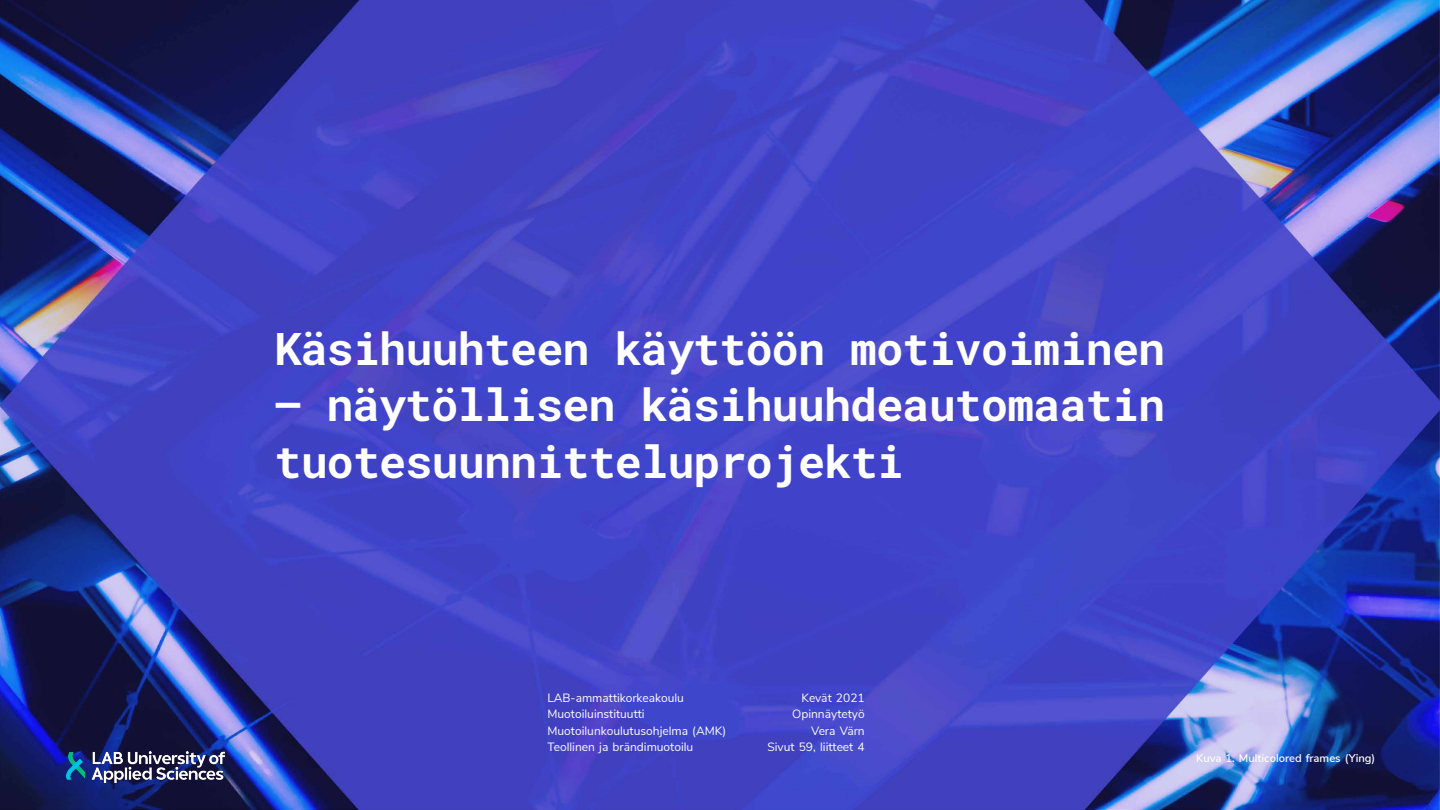
<style>
.page{position:relative;width:1440px;height:810px;background:#fff}
.page>*{position:absolute;margin:0;border:0;box-sizing:border-box;transform-origin:0 0}
.t1{font:45px/56.2px "Roboto Mono";letter-spacing:-.02em;color:#fff}
.t2{font:12px/16.5px "Nunito Sans";color:#fff}
.t3{font:600 11.25px "Nunito Sans";color:#fff}
</style>
<div class="page">
<img style="left:0;top:0;width:1440px;height:810px">
<img style="left:67px;top:751px;width:158px;height:32px">
<h1 class="t1" style="left:274px;top:320px;width:892px">Käsihuuhteen käyttöön motivoiminen</h1>
<h1 class="t1" style="left:274px;top:376px;width:892px">– näytöllisen käsihuuhdeautomaatin tuotesuunnitteluprojekti</h1>
<p class="t2" style="left:548px;top:689px;width:180px">LAB-ammattikorkeakoulu<br>Muotoiluinstituutti<br>Muotoilunkoulutusohjelma (AMK)<br>Teollinen ja brändimuotoilu</p>
<p class="t2" style="left:767px;top:689px;width:99px;text-align:right">Kevät 2021<br>Opinnäytetyö<br>Vera Värn<br>Sivut 59, liitteet 4</p>
<p class="t3" style="left:1196px;top:750px;width:181px">Kuva 1. Multicolored frames (Ying)</p>
</div>
